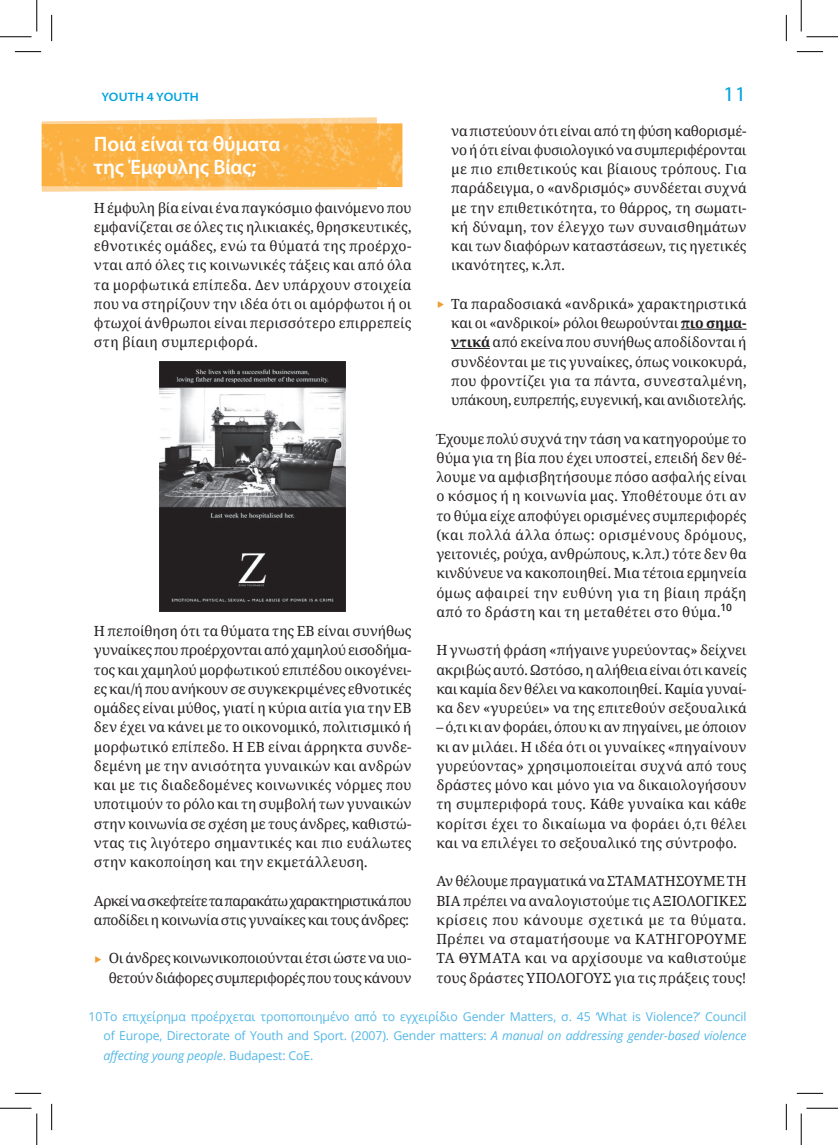
<style>
.page{position:relative;width:838px;height:1145px;background:#fff}
.page>*{position:absolute;margin:0;border:0;box-sizing:border-box;transform-origin:0 0}
.t1{font:600 21px/22.8px "Myriad Pro";letter-spacing:-.005em;color:#fff}
.t2{font:semi-expanded 21px "Myriad Pro";color:#00a2df}
.t3{font:14px/19.2px "Droid Serif";color:#231f20;text-align:justify}
.t4{font:14px/19.2px "Droid Serif";letter-spacing:-.045em;color:#231f20}
.t5{font:14px/19.2px "Droid Serif";letter-spacing:-.025em;color:#231f20;text-align:right}
.t6{font:12.25px/19.2px "Open Sans";letter-spacing:-.01em;color:#52b7e7;text-align:justify}
.t7{font:600 semi-expanded 12.25px "Myriad Pro";letter-spacing:.02em;color:#00a2df}
.s1{font-family:"Entypo";font-size:29.75px;color:#ee9e30}
.s2{font-weight:700}
.s3{font-style:italic}
</style>
<div class="page">
<img style="left:41px;top:41px;width:746px;height:1063px">
<hr style="left:680px;top:329px;width:66px;height:1px;background:#231f20">
<hr style="left:451px;top:348px;width:38px;height:1px;background:#231f20">
<img style="left:159px;top:361px;width:186px;height:251px">
<svg style="left:15px;top:51px;width:26px;height:1px"></svg>
<svg style="left:796px;top:51px;width:27px;height:1px"></svg>
<svg style="left:15px;top:1093px;width:26px;height:1px"></svg>
<svg style="left:796px;top:1093px;width:27px;height:1px"></svg>
<svg style="left:51px;top:15px;width:1px;height:26px"></svg>
<svg style="left:51px;top:1104px;width:1px;height:26px"></svg>
<svg style="left:786px;top:15px;width:1px;height:26px"></svg>
<svg style="left:786px;top:1104px;width:1px;height:26px"></svg>
<hr style="left:0;top:36px;width:32px;height:1px;background:#000">
<hr style="left:806px;top:36px;width:31px;height:1px;background:#000">
<hr style="left:0;top:1108px;width:32px;height:1px;background:#000">
<hr style="left:806px;top:1108px;width:31px;height:1px;background:#000">
<hr style="left:36px;top:0;width:1px;height:31px;background:#000">
<hr style="left:36px;top:1113px;width:1px;height:32px;background:#000">
<hr style="left:800px;top:0;width:1px;height:31px;background:#000">
<hr style="left:800px;top:1113px;width:1px;height:32px;background:#000">
<p class="t7" style="left:101px;top:90px;width:99px">YOUTH 4 YOUTH</p>
<h1 class="t2" style="left:723px;top:82px;width:25px">11</h1>
<h1 class="t1" style="left:94px;top:132px;width:188px">Ποιά είναι τα θύματα της Έμφυλης Βίας;</h1>
<p class="t3" style="left:94px;top:198px;width:319px">Η έμφυλη βία είναι ένα παγκόσμιο φαινόμενο που εμφανίζεται σε όλες τις ηλικιακές, θρησκευτικές, εθνοτικές ομάδες, ενώ τα θύματά της προέρχο&shy;νται από όλες τις κοινωνικές τάξεις και από όλα τα μορφωτικά επίπεδα. Δεν υπάρχουν στοιχεία που να στηρίζουν την ιδέα ότι οι αμόρφωτοι ή οι φτωχοί άνθρωποι είναι περισσότερο επιρρεπείς στη βίαιη συμπεριφορά.</p>
<p class="t3" style="left:94px;top:622px;width:319px">Η πεποίθηση ότι τα θύματα της ΕΒ είναι συνήθως γυναίκες που προέρχονται από χαμηλού εισοδήμα&shy;τος και χαμηλού μορφωτικού επιπέδου οικογένει&shy;ες και/ή που ανήκουν σε συγκεκριμένες εθνοτικές ομάδες είναι μύθος, γιατί η κύρια αιτία για την ΕΒ δεν έχει να κάνει με το οικονομικό, πολιτισμικό ή μορφωτικό επίπεδο. Η ΕΒ είναι άρρηκτα συνδε&shy;δεμένη με την ανισότητα γυναικών και ανδρών και με τις διαδεδομένες κοινωνικές νόρμες που υποτιμούν το ρόλο και τη συμβολή των γυναικών στην κοινωνία σε σχέση με τους άνδρες, καθιστώ&shy;ντας τις λιγότερο σημαντικές και πιο ευάλωτες στην κακοποίηση και την εκμετάλλευση.</p>
<p class="t4" style="left:94px;top:891px;width:319px">Αρκεί να σκεφτείτε τα παρακάτω χαρακτηριστικά που αποδίδει η κοινωνία στις γυναίκες και τους άνδρες:</p>
<p class="t5" style="left:94px;top:949px;width:319px"><span class="s1">▸</span> Οι άνδρες κοινωνικοποιούνται έτσι ώστε να υιο&shy;θετούν διάφορες συμπεριφορές που τους κάνουν</p>
<p class="t3" style="left:451px;top:121px;width:297px">να πιστεύουν ότι είναι από τη φύση καθορισμέ&shy;νο ή ότι είναι φυσιολογικό να συμπεριφέρονται με πιο επιθετικούς και βίαιους τρόπους. Για παράδειγμα, ο «ανδρισμός» συνδέεται συχνά με την επιθετικότητα, το θάρρος, τη σωματι&shy;κή δύναμη, τον έλεγχο των συναισθημάτων και των διαφόρων καταστάσεων, τις ηγετικές ικανότητες, κ.λπ.</p>
<p class="t3" style="left:451px;top:294px;width:297px;text-indent:-15px"><span class="s1">▸</span> Τα παραδοσιακά «ανδρικά» χαρακτηριστικά και οι «ανδρικοί» ρόλοι θεωρούνται <span class="s2">πιο σημα&shy;ντικά</span> από εκείνα που συνήθως αποδίδονται ή συνδέονται με τις γυναίκες, όπως νοικοκυρά, που φροντίζει για τα πάντα, συνεσταλμένη, υπάκουη, ευπρεπής, ευγενική, και ανιδιοτελής.</p>
<p class="t3" style="left:436px;top:429px;width:312px">Έχουμε πολύ συχνά την τάση να κατηγορούμε το θύμα για τη βία που έχει υποστεί, επειδή δεν θέ&shy;λουμε να αμφισβητήσουμε πόσο ασφαλής είναι ο κόσμος ή η κοινωνία μας. Υποθέτουμε ότι αν το θύμα είχε αποφύγει ορισμένες συμπεριφορές (και πολλά άλλα όπως: ορισμένους δρόμους, γειτονιές, ρούχα, ανθρώπους, κ.λπ.) τότε δεν θα κινδύνευε να κακοποιηθεί. Μια τέτοια ερμηνεία όμως αφαιρεί την ευθύνη για τη βίαιη πράξη από το δράστη και τη μεταθέτει στο θύμα.<sup>10</sup></p>
<p class="t3" style="left:436px;top:641px;width:312px">Η γνωστή φράση «πήγαινε γυρεύοντας» δείχνει ακριβώς αυτό. Ωστόσο, η αλήθεια είναι ότι κανείς και καμία δεν θέλει να κακοποιηθεί. Καμία γυναί&shy;κα δεν «γυρεύει» να της επιτεθούν σεξουαλικά</p>
<p class="t3" style="left:436px;top:718px;width:312px">– ό,τι κι αν φοράει, όπου κι αν πηγαίνει, με όποιον κι αν μιλάει. Η ιδέα ότι οι γυναίκες «πηγαίνουν γυρεύοντας» χρησιμοποιείται συχνά από τους δράστες μόνο και μόνο για να δικαιολογήσουν τη συμπεριφορά τους. Κάθε γυναίκα και κάθε κορίτσι έχει το δικαίωμα να φοράει ό,τι θέλει και να επιλέγει το σεξουαλικό της σύντροφο.</p>
<p class="t3" style="left:436px;top:872px;width:312px">Αν θέλουμε πραγματικά να ΣΤΑΜΑΤΗΣΟΥΜΕ ΤΗ ΒΙΑ πρέπει να αναλογιστούμε τις ΑΞΙΟΛΟΓΙΚΕΣ κρίσεις που κάνουμε σχετικά με τα θύματα.<br>Πρέπει να σταματήσουμε να ΚΑΤΗΓΟΡΟΥΜΕ ΤΑ ΘΥΜΑΤΑ και να αρχίσουμε να καθιστούμε τους δράστες ΥΠΟΛΟΓΟΥΣ για τις πράξεις τους!</p>
<p class="t6" style="left:103px;top:1007px;width:644px;text-indent:-15px">10Το επιχείρημα προέρχεται τροποποιημένο από το εγχειρίδιο Gender Matters, σ. 45 ‘What is Violence?’ Council of Europe, Directorate of Youth and Sport. (2007). Gender matters: <span class="s3">A manual on addressing gender-based violence affecting young people</span>. Budapest: CoE.</p>
</div>
